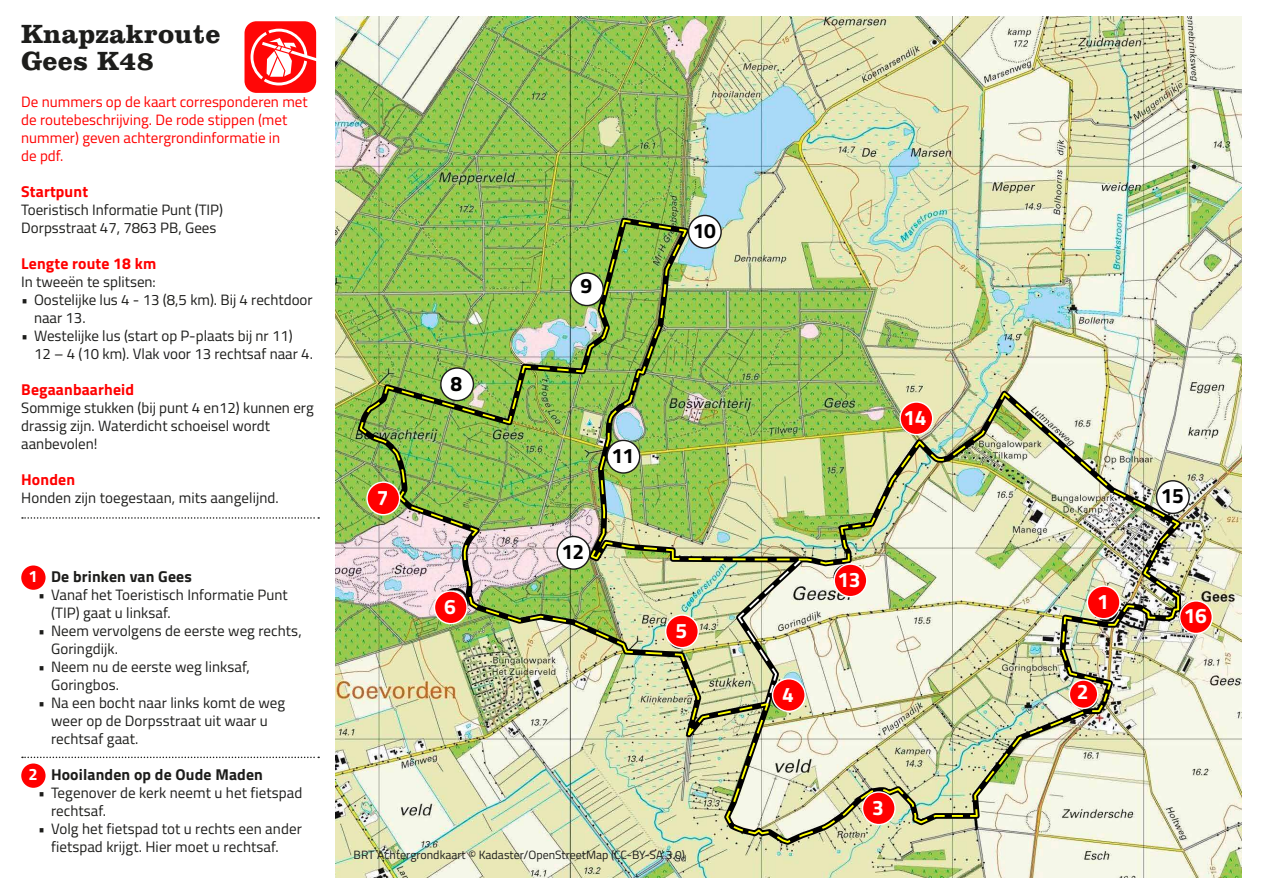
<style>
.page{position:relative;width:1263px;height:893px;background:#fff}
.page>*{position:absolute;margin:0;border:0;box-sizing:border-box;transform-origin:0 0}
.t1{font:700 27px/27px "Clarendon BT";letter-spacing:.01em;color:#1d1d1b}
.t2{font:700 21px "Titillium";color:#fff}
.t3{font:700 21px "Titillium";letter-spacing:-.025em;color:#000}
.t4{font:700 15.75px "Titillium";letter-spacing:.01em;color:#f00}
.t5{font:700 15.75px "Titillium";letter-spacing:.01em;color:#1d1d1b}
.t6{font:15px/18px "Titillium";color:#1d1d1b}
.t7{font:15px/18px "Titillium";color:#f00}
.t8{font:12px "Titillium";color:#1d1d1b}
.s1{font-size:16.5px;color:#fff}
</style>
<div class="page">
<img style="left:336px;top:16px;width:906px;height:861px">
<img style="left:355px;top:214px;width:832px;height:634px">
<img style="left:359px;top:218px;width:822px;height:626px">
<div style="left:1069px;top:680px;width:29px;height:28px;background:#f00;border-radius:50%"></div>
<div style="left:1069px;top:679px;width:29px;height:30px;border:1px solid #fff;border-radius:50%"></div>
<div style="left:862px;top:792px;width:33px;height:33px;background:#f00;border-radius:50%"></div>
<div style="left:862px;top:791px;width:34px;height:34px;border:1px solid #fff;border-radius:50%"></div>
<div style="left:441px;top:368px;width:32px;height:33px;background:#fff;border-radius:50%"></div>
<div style="left:440px;top:367px;width:34px;height:34px;border:1px solid #1d1d1b;border-radius:50%"></div>
<div style="left:666px;top:615px;width:32px;height:33px;background:#f00;border-radius:50%"></div>
<div style="left:665px;top:614px;width:34px;height:34px;border:1px solid #fff;border-radius:50%"></div>
<div style="left:367px;top:482px;width:33px;height:33px;background:#f00;border-radius:50%"></div>
<div style="left:366px;top:481px;width:34px;height:34px;border:1px solid #fff;border-radius:50%"></div>
<div style="left:571px;top:273px;width:32px;height:33px;background:#fff;border-radius:50%"></div>
<div style="left:570px;top:272px;width:34px;height:34px;border:1px solid #1d1d1b;border-radius:50%"></div>
<div style="left:688px;top:215px;width:33px;height:33px;background:#fff;border-radius:50%"></div>
<div style="left:688px;top:215px;width:34px;height:34px;border:1px solid #1d1d1b;border-radius:50%"></div>
<div style="left:607px;top:440px;width:33px;height:33px;background:#fff;border-radius:50%"></div>
<div style="left:606px;top:440px;width:34px;height:34px;border:1px solid #1d1d1b;border-radius:50%"></div>
<div style="left:900px;top:402px;width:33px;height:33px;background:#f00;border-radius:50%"></div>
<div style="left:899px;top:401px;width:34px;height:34px;border:1px solid #fff;border-radius:50%"></div>
<div style="left:1087px;top:586px;width:33px;height:33px;background:#f00;border-radius:50%"></div>
<div style="left:1087px;top:585px;width:34px;height:34px;border:1px solid #fff;border-radius:50%"></div>
<div style="left:1180px;top:601px;width:32px;height:32px;background:#f00;border-radius:50%"></div>
<div style="left:1179px;top:600px;width:34px;height:34px;border:1px solid #fff;border-radius:50%"></div>
<div style="left:434px;top:591px;width:33px;height:33px;background:#f00;border-radius:50%"></div>
<div style="left:434px;top:590px;width:34px;height:34px;border:1px solid #fff;border-radius:50%"></div>
<div style="left:557px;top:536px;width:33px;height:33px;background:#fff;border-radius:50%"></div>
<div style="left:556px;top:536px;width:34px;height:34px;border:1px solid #1d1d1b;border-radius:50%"></div>
<div style="left:772px;top:679px;width:33px;height:32px;background:#f00;border-radius:50%"></div>
<div style="left:772px;top:678px;width:34px;height:34px;border:1px solid #fff;border-radius:50%"></div>
<div style="left:834px;top:564px;width:33px;height:33px;background:#f00;border-radius:50%"></div>
<div style="left:833px;top:563px;width:34px;height:34px;border:1px solid #fff;border-radius:50%"></div>
<div style="left:1156px;top:481px;width:33px;height:32px;background:#fff;border-radius:50%"></div>
<div style="left:1156px;top:480px;width:34px;height:34px;border:1px solid #1d1d1b;border-radius:50%"></div>
<svg style="left:22px;top:757px;width:297px;height:1px"></svg>
<div style="left:21px;top:565px;width:25px;height:25px;background:#f00;border-radius:50%"></div>
<div style="left:21px;top:763px;width:25px;height:25px;background:#f00;border-radius:50%"></div>
<div style="left:244px;top:21px;width:72px;height:72px;background:#ff0707;border-radius:12px"></div>
<svg style="left:251px;top:29px;width:65px;height:56px"></svg>
<svg style="left:22px;top:517px;width:297px;height:2px"></svg>
<h1 class="t1" style="left:21px;top:20px;width:201px">Knapzakroute<br>Gees K48</h1>
<p class="t7" style="left:21px;top:92px;width:288px">De nummers op de kaart corresponderen met de routebeschrijving. De rode stippen (met nummer) geven achtergrondinformatie in<br>de pdf.</p>
<p class="t4" style="left:21px;top:180px;width:68px">Startpunt</p>
<p class="t6" style="left:21px;top:200px;width:203px">Toeristisch Informatie Punt (TIP)<br>Dorpsstraat 47, 7863 PB, Gees</p>
<p class="t4" style="left:21px;top:252px;width:137px">Lengte route 18 km</p>
<p class="t6" style="left:21px;top:272px;width:136px">In tweeën te splitsen:</p>
<p class="t6" style="left:34px;top:290px;width:280px;text-indent:-13px">• Oostelijke lus 4 - 13 (8,5 km). Bij 4 rechtdoor naar 13.</p>
<p class="t6" style="left:34px;top:326px;width:280px;text-indent:-13px">• Westelijke lus (start op P-plaats bij nr 11)<br>12 – 4 (10 km). Vlak voor 13 rechtsaf naar 4.</p>
<p class="t4" style="left:21px;top:378px;width:114px">Begaanbaarheid</p>
<p class="t6" style="left:21px;top:398px;width:294px">Sommige stukken (bij punt 4 en12) kunnen erg drassig zijn. Waterdicht schoeisel wordt aanbevolen!</p>
<p class="t4" style="left:21px;top:468px;width:55px">Honden</p>
<p class="t6" style="left:21px;top:488px;width:259px">Honden zijn toegestaan, mits aangelijnd.</p>
<p class="t5" style="left:29px;top:565px;width:165px"><span class="s1">1</span> De brinken van Gees</p>
<p class="t6" style="left:51px;top:585px;width:238px;text-indent:-13px">• Vanaf het Toeristisch Informatie Punt (TIP) gaat u linksaf.</p>
<p class="t6" style="left:51px;top:621px;width:252px;text-indent:-13px">• Neem vervolgens de eerste weg rechts,<br>Goringdijk.</p>
<p class="t6" style="left:51px;top:657px;width:200px;text-indent:-13px">• Neem nu de eerste weg linksaf,<br>Goringbos.</p>
<p class="t6" style="left:51px;top:693px;width:236px;text-indent:-13px">• Na een bocht naar links komt de weg weer op de Dorpsstraat uit waar u rechtsaf gaat.</p>
<p class="t5" style="left:29px;top:763px;width:236px"><span class="s1">2</span> Hooilanden op de Oude Maden</p>
<p class="t6" style="left:51px;top:783px;width:253px;text-indent:-13px">• Tegenover de kerk neemt u het fietspad rechtsaf.</p>
<p class="t6" style="left:51px;top:819px;width:252px;text-indent:-13px">• Volg het fietspad tot u rechts een ander fietspad krijgt. Hier moet u rechtsaf.</p>
<h2 class="t2" style="left:377px;top:482px;width:13px">7</h2>
<h2 class="t3" style="left:450px;top:368px;width:13px">8</h2>
<h2 class="t2" style="left:444px;top:591px;width:13px">6</h2>
<h2 class="t3" style="left:580px;top:270px;width:13px">9</h2>
<h2 class="t3" style="left:693px;top:215px;width:24px">10</h2>
<h2 class="t3" style="left:611px;top:439px;width:24px">11</h2>
<h2 class="t3" style="left:561px;top:536px;width:24px">12</h2>
<h2 class="t2" style="left:675px;top:615px;width:13px">5</h2>
<p class="t8" style="left:354px;top:846px;width:333px">BRT Achtergrondkaart © Kadaster/OpenStreetMap (CC-BY-SA 3.0)</p>
<h2 class="t2" style="left:903px;top:402px;width:24px">14</h2>
<h2 class="t2" style="left:782px;top:678px;width:13px">4</h2>
<h2 class="t2" style="left:838px;top:564px;width:24px">13</h2>
<h2 class="t2" style="left:872px;top:792px;width:13px">3</h2>
<h2 class="t2" style="left:1097px;top:586px;width:13px">1</h2>
<h2 class="t2" style="left:1077px;top:676px;width:13px">2</h2>
<h2 class="t3" style="left:1161px;top:480px;width:24px">15</h2>
<h2 class="t2" style="left:1184px;top:600px;width:24px">16</h2>
</div>
